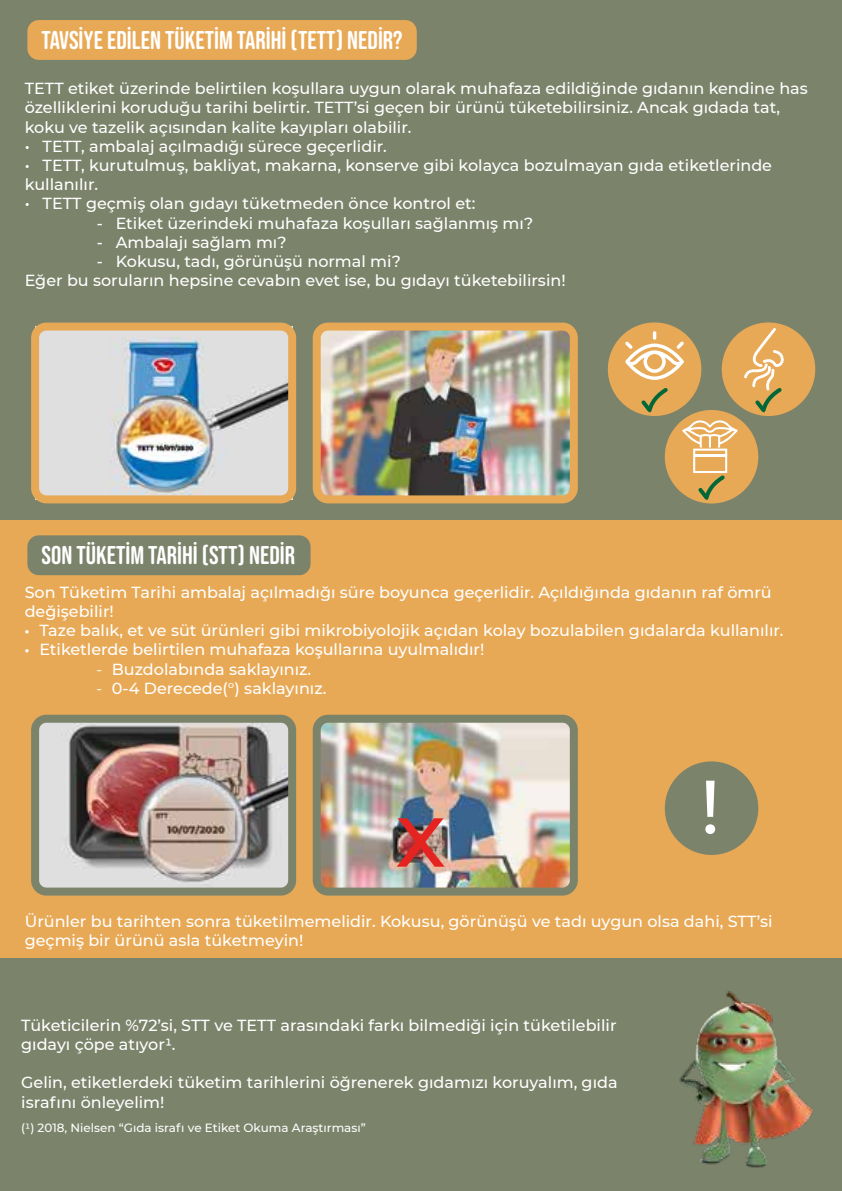
<style>
.page{position:relative;width:842px;height:1191px;background:#7c836b}
.page>*{position:absolute;margin:0;border:0;box-sizing:border-box;transform-origin:0 0}
.t1{font:500 91.4px "Montserrat";color:#e52421}
.t2{font:500 75.6px "Montserrat";color:#fff}
.t3{font:25.6px "Bebas Neue Rounded";color:#fff}
.t4{font:500 16px/19.2px "Montserrat";color:#fff}
.t5{font:500 12px "Montserrat";color:#fff}
.s1{font-family:"Myriad Pro";font-weight:400}
</style>
<div class="page">
<div style="left:27px;top:20px;width:390px;height:40px;background:#e8a956;border-radius:11px"></div>
<img style="left:40px;top:331px;width:247px;height:163px">
<div style="left:31px;top:322px;width:265px;height:181px;border:8px solid #e8a956;border-radius:11px"></div>
<img style="left:322px;top:331px;width:247px;height:163px">
<div style="left:313px;top:322px;width:265px;height:181px;border:8px solid #e8a956;border-radius:11px"></div>
<div style="left:608px;top:322px;width:93px;height:94px;background:#e8a956;border-radius:50%"></div>
<div style="left:665px;top:410px;width:93px;height:93px;background:#e8a956;border-radius:50%"></div>
<svg style="left:625px;top:331px;width:113px;height:172px"></svg>
<div style="left:722px;top:322px;width:93px;height:94px;background:#e8a956;border-radius:50%"></div>
<svg style="left:744px;top:327px;width:41px;height:89px"></svg>
<div style="left:0;top:521px;width:842px;height:437px;background:#e8a956"></div>
<div style="left:27px;top:535px;width:284px;height:40px;background:#7c836b;border-radius:11px"></div>
<img style="left:40px;top:723px;width:247px;height:163px">
<div style="left:31px;top:714px;width:265px;height:181px;border:8px solid #7c836b;border-radius:11px"></div>
<img style="left:322px;top:723px;width:247px;height:163px">
<div style="left:313px;top:714px;width:265px;height:181px;border:8px solid #7c836b;border-radius:11px"></div>
<div style="left:665px;top:761px;width:93px;height:94px;background:#7c836b;border-radius:50%"></div>
<img style="left:679px;top:991px;width:134px;height:177px">
<h3 class="t3" style="left:42px;top:25px;width:363px">TAVSİYE EDİLEN TÜKETİM TARİHİ (TETT) NEDİR?</h3>
<p class="t4" style="left:25px;top:78px;width:785px">TETT etiket üzerinde belirtilen koşullara uygun olarak muhafaza edildiğinde gıdanın kendine has özelliklerini koruduğu tarihi belirtir. TETT’si geçen bir ürünü tüketebilirsiniz. Ancak gıdada tat, koku ve tazelik açısından kalite kayıpları olabilir.</p>
<p class="t4" style="left:25px;top:136px;width:364px">• TETT, ambalaj açılmadığı sürece geçerlidir.</p>
<p class="t4" style="left:25px;top:155px;width:749px">• TETT, kurutulmuş, bakliyat, makarna, konserve gibi kolayca bozulmayan gıda etiketlerinde kullanılır.</p>
<p class="t4" style="left:25px;top:193px;width:452px">• TETT geçmiş olan gıdayı tüketmeden önce kontrol et:</p>
<p class="t4" style="left:97px;top:213px;width:438px">- Etiket üzerindeki muhafaza koşulları sağlanmış mı?</p>
<p class="t4" style="left:97px;top:232px;width:192px">- Ambalajı sağlam mı?</p>
<p class="t4" style="left:25px;top:251px;width:542px;text-indent:72px">- Kokusu, tadı, görünüşü normal mi?<br>Eğer bu soruların hepsine cevabın evet ise, bu gıdayı tüketebilirsin!</p>
<h3 class="t3" style="left:42px;top:540px;width:255px">SON TÜKETİM TARİHİ (STT) NEDİR</h3>
<p class="t4" style="left:25px;top:582px;width:749px">Son Tüketim Tarihi ambalaj açılmadığı süre boyunca geçerlidir. Açıldığında gıdanın raf ömrü değişebilir!</p>
<p class="t4" style="left:25px;top:620px;width:760px"><span class="s1">•</span> Taze balık, et ve süt ürünleri gibi mikrobiyolojik açıdan kolay bozulabilen gıdalarda kullanılır.</p>
<p class="t4" style="left:25px;top:639px;width:461px"><span class="s1">•</span> Etiketlerde belirtilen muhafaza koşullarına uyulmalıdır!</p>
<p class="t4" style="left:97px;top:658px;width:216px"><span class="s1">-</span> Buzdolabında saklayınız.</p>
<p class="t4" style="left:97px;top:678px;width:231px"><span class="s1">-</span> 0-4 Derecede(°) saklayınız.</p>
<h1 class="t1" style="left:395px;top:770px;width:52px">x</h1>
<h2 class="t2" style="left:700px;top:754px;width:22px">!</h2>
<p class="t4" style="left:25px;top:910px;width:749px">Ürünler bu tarihten sonra tüketilmemelidir. Kokusu, görünüşü ve tadı uygun olsa dahi, STT’si geçmiş bir ürünü asla tüketmeyin!</p>
<p class="t4" style="left:21px;top:1014px;width:597px">Tüketicilerin %72’si, STT ve TETT arasındaki farkı bilmediği için tüketilebilir gıdayı çöpe atıyor1.</p>
<p class="t4" style="left:21px;top:1072px;width:598px">Gelin, etiketlerdeki tüketim tarihlerini öğrenerek gıdamızı koruyalım, gıda israfını önleyelim!</p>
<p class="t5" style="left:21px;top:1119px;width:346px">(1) 2018, Nielsen “Gıda israfı ve Etiket Okuma Araştırması”</p>
</div>
